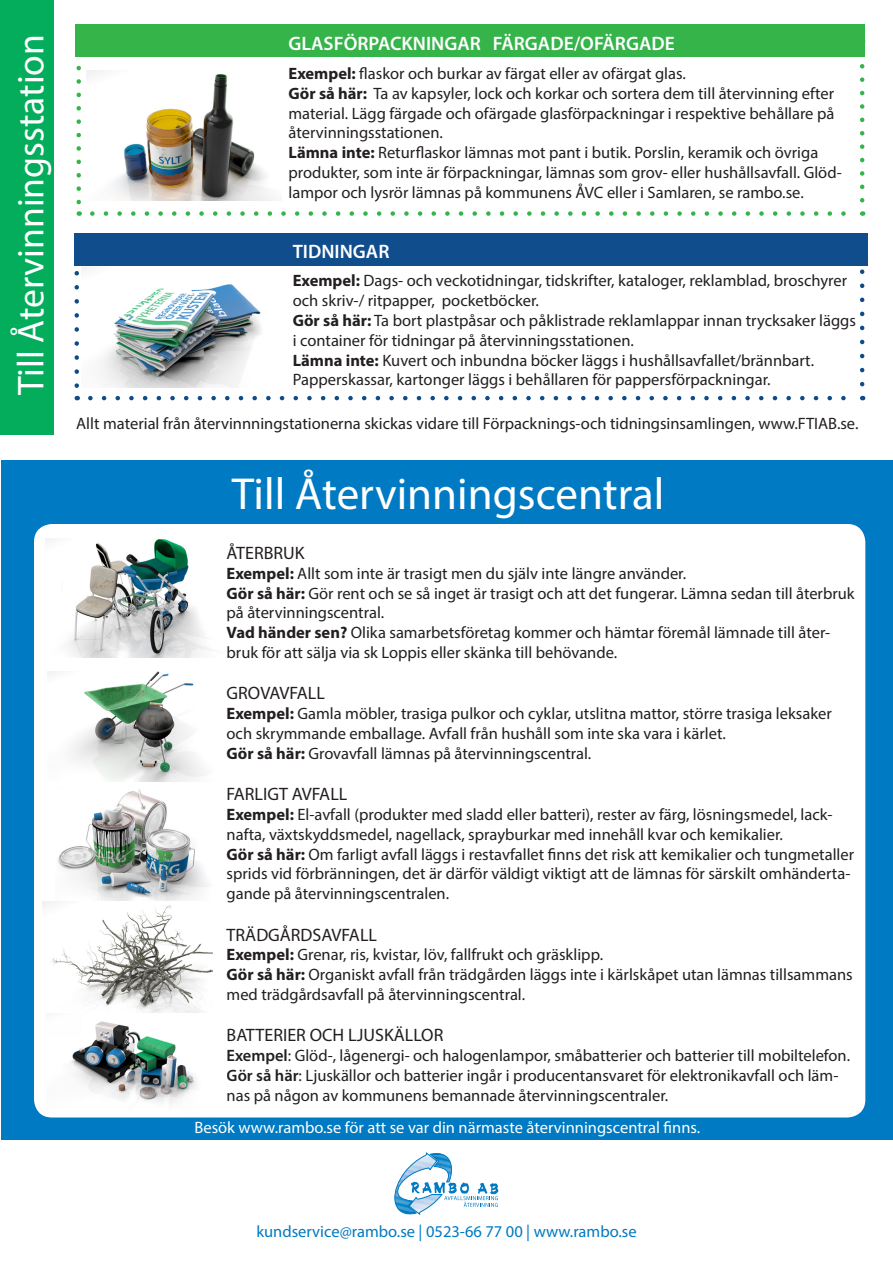
<style>
.page{position:relative;width:893px;height:1263px;background:#fff}
.page>*{position:absolute;margin:0;border:0;box-sizing:border-box;transform-origin:0 0}
.t1{font:45px "Myriad Pro";color:#fff}
.t2{font:37.5px "Myriad Pro";color:#fff}
.avfallsrubrik{font:600 19.5px "Myriad Pro";color:#fff}
.t3{font:18px "Myriad Pro";color:#231f20}
.t4{font:16.5px/19.8px "Myriad Pro";color:#231f20}
.t5{font:16.5px "Myriad Pro";color:#fff}
.t6{font:16.5px "Myriad Pro";color:#007ac2}
.s1{font-weight:700}
.s2{font-weight:600}
</style>
<div class="page">
<svg style="left:90px;top:396px;width:756px;height:4px"></svg>
<svg style="left:75px;top:271px;width:4px;height:129px"></svg>
<svg style="left:860px;top:269px;width:4px;height:115px"></svg>
<svg style="left:92px;top:211px;width:754px;height:5px"></svg>
<svg style="left:76px;top:56px;width:5px;height:160px"></svg>
<svg style="left:860px;top:56px;width:4px;height:144px"></svg>
<img style="left:82px;top:266px;width:179px;height:122px">
<div style="left:75px;top:24px;width:790px;height:32px;background:#35b44a"></div>
<img style="left:86px;top:70px;width:187px;height:130px">
<div style="left:75px;top:233px;width:793px;height:33px;background:#0f4d8d"></div>
<svg style="left:395px;top:1153px;width:103px;height:62px"></svg>
<div style="left:2px;top:461px;width:891px;height:679px;background:#007ac2"></div>
<div style="left:34px;top:524px;width:831px;height:593px;background:#fff;border-radius:18px"></div>
<img style="left:45px;top:538px;width:165px;height:119px">
<img style="left:47px;top:672px;width:158px;height:110px">
<img style="left:58px;top:789px;width:150px;height:112px">
<img style="left:43px;top:902px;width:170px;height:110px">
<img style="left:71px;top:1021px;width:125px;height:84px">
<div style="left:0;top:0;width:53px;height:434px;background:#03ad5c"></div>
<p class="t2" style="left:8px;top:395px;width:362px;rotate:-90deg">Till Återvinningsstation</p>
<p class="avfallsrubrik" style="left:289px;top:31px;width:388px">GLASFÖRPACKNINGAR FÄRGADE/OFÄRGADE</p>
<p class="t4" style="left:289px;top:63px;width:399px"><span class="s1">Exempel:</span> flaskor och burkar av färgat eller av ofärgat glas.</p>
<p class="t4" style="left:289px;top:83px;width:547px;text-align:justify"><span class="s1">Gör så här:</span> Ta av kapsyler, lock och korkar och sortera dem till återvinning efter material. Lägg färgade och ofärgade glasförpackningar i respektive behållare på återvinningsstationen.</p>
<p class="t4" style="left:289px;top:142px;width:531px"><span class="s1">Lämna inte:</span> Returflaskor lämnas mot pant i butik. Porslin, keramik och övriga</p>
<p class="t4" style="left:289px;top:162px;width:555px">produkter, som inte är förpackningar, lämnas som grov- eller hushållsavfall. Glöd&shy;lampor och lysrör lämnas på kommunens ÅVC eller i Samlaren, se rambo.se.</p>
<p class="avfallsrubrik" style="left:293px;top:239px;width:98px">TIDNINGAR</p>
<p class="t4" style="left:293px;top:271px;width:556px"><span class="s1">Exempel:</span> Dags- och veckotidningar, tidskrifter, kataloger, reklamblad, broschyrer och skriv-/ ritpapper, pocketböcker.</p>
<p class="t4" style="left:293px;top:310px;width:565px"><span class="s1">Gör så här:</span> Ta bort plastpåsar och påklistrade reklamlappar innan trycksaker läggs i container för tidningar på återvinningsstationen.</p>
<p class="t4" style="left:293px;top:350px;width:523px"><span class="s1">Lämna inte:</span> Kuvert och inbundna böcker läggs i hushållsavfallet/brännbart.</p>
<p class="t4" style="left:293px;top:370px;width:479px">Papperskassar, kartonger läggs i behållaren för pappersförpackningar.</p>
<p class="t4" style="left:76px;top:413px;width:784px">Allt material från återvinnningstationerna skickas vidare till Förpacknings-och tidningsinsamlingen, www.FTIAB.se.</p>
<p class="t1" style="left:232px;top:466px;width:434px">Till Återvinningscentral</p>
<p class="t3" style="left:227px;top:542px;width:79px">ÅTERBRUK</p>
<p class="t4" style="left:227px;top:563px;width:461px"><span class="s1">Exempel:</span> Allt som inte är trasigt men du själv inte längre använder.</p>
<p class="t4" style="left:227px;top:583px;width:630px"><span class="s1">Gör så här:</span> Gör rent och se så inget är trasigt och att det fungerar. Lämna sedan till återbruk på återvinningscentral.</p>
<p class="t4" style="left:227px;top:622px;width:605px"><span class="s1">Vad händer sen?</span> Olika samarbetsföretag kommer och hämtar föremål lämnade till åter&shy;bruk för att sälja via sk Loppis eller skänka till behövande.</p>
<p class="t3" style="left:227px;top:682px;width:100px">GROVAVFALL</p>
<p class="t4" style="left:227px;top:703px;width:607px"><span class="s1">Exempel:</span> Gamla möbler, trasiga pulkor och cyklar, utslitna mattor, större trasiga leksaker och skrymmande emballage. Avfall från hushåll som inte ska vara i kärlet.</p>
<p class="t4" style="left:227px;top:743px;width:366px"><span class="s1">Gör så här:</span> Grovavfall lämnas på återvinningscentral.</p>
<p class="t3" style="left:227px;top:783px;width:122px">FARLIGT AVFALL</p>
<p class="t4" style="left:227px;top:804px;width:607px"><span class="s1">Exempel:</span> El-avfall (produkter med sladd eller batteri), rester av färg, lösningsmedel, lack&shy;nafta, växtskyddsmedel, nagellack, sprayburkar med innehåll kvar och kemikalier.</p>
<p class="t4" style="left:227px;top:844px;width:629px"><span class="s1">Gör så här:</span> Om farligt avfall läggs i restavfallet finns det risk att kemikalier och tungmetaller sprids vid förbränningen, det är därför väldigt viktigt att de lämnas för särskilt omhänderta&shy;gande på återvinningscentralen.</p>
<p class="t3" style="left:227px;top:923px;width:152px">TRÄDGÅRDSAVFALL</p>
<p class="t4" style="left:227px;top:945px;width:378px"><span class="s1">Exempel:</span> Grenar, ris, kvistar, löv, fallfrukt och gräsklipp.</p>
<p class="t4" style="left:227px;top:964px;width:628px"><span class="s1">Gör så här:</span> Organiskt avfall från trädgården läggs inte i kärlskåpet utan lämnas tillsammans med trädgårdsavfall på återvinningscentral.</p>
<p class="t3" style="left:227px;top:1024px;width:218px">BATTERIER OCH LJUSKÄLLOR</p>
<p class="t4" style="left:227px;top:1045px;width:625px"><span class="s2">Exempel</span>: Glöd-, lågenergi- och halogenlampor, småbatterier och batterier till mobiltelefon.</p>
<p class="t4" style="left:227px;top:1065px;width:613px"><span class="s2">Gör så här</span>: Ljuskällor och batterier ingår i producentansvaret för elektronikavfall och läm&shy;nas på någon av kommunens bemannade återvinningscentraler.</p>
<p class="t5" style="left:194px;top:1117px;width:507px">Besök www.rambo.se för att se var din närmaste återvinningscentral finns.</p>
<p class="t6" style="left:256px;top:1221px;width:382px">kundservice@rambo.se | 0523-66 77 00 | www.rambo.se</p>
</div>
